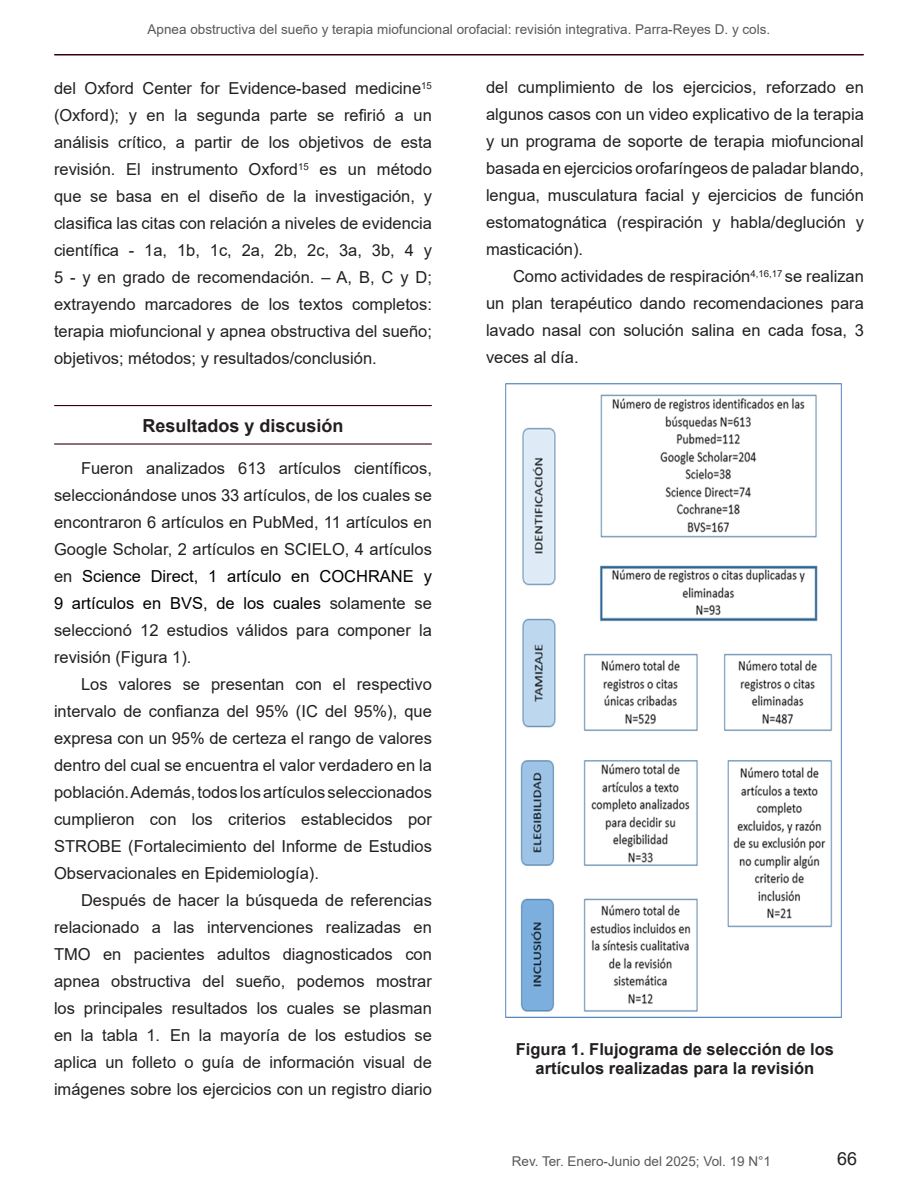
<style>
.page{position:relative;width:918px;height:1188px;background:#fff}
.page>*{position:absolute;margin:0;border:0;box-sizing:border-box;transform-origin:0 0}
.Título_del_artículo{font:700 18px "Arial";color:#231f20}
.t1{font:18px "Arial";color:#231f20}
.Párrafo_con_sangría{font:16.5px/27px "Arial";color:#231f20;text-align:justify}
.Títulos_de_tablas_y_figuras{font:700 16.5px/19px "Arial";color:#231f20;text-align:center}
.Título_corto{font:13.5px "Arial";color:#57585a}
.s1{color:#000}
</style>
<div class="page">
<hr style="left:55px;top:54px;width:808px;height:2px;background:#36010f">
<img style="left:505px;top:384px;width:336px;height:634px">
<hr style="left:55px;top:405px;width:376px;height:1px;background:#36010f">
<hr style="left:55px;top:443px;width:376px;height:2px;background:#36010f">
<p class="Título_corto" style="left:148px;top:20px;width:624px">Apnea obstructiva del sueño y terapia miofuncional orofacial: revisión integrativa. Parra-Reyes D. y cols.</p>
<p class="Párrafo_con_sangría" style="left:54px;top:75px;width:380px">del Oxford Center for Evidence-based medicine<sup>15 </sup>(Oxford); y en la segunda parte se refirió a un análisis crítico, a partir de los objetivos de esta revisión. El instrumento Oxford<sup>15</sup> es un método que se basa en el diseño de la investigación, y clasifica las citas con relación a niveles de evidencia científica - 1a, 1b, 1c, 2a, 2b, 2c, 3a, 3b, 4 y 5 - y en grado de recomendación. – A, B, C y D; extrayendo marcadores de los textos completos: terapia miofuncional y apnea obstructiva del sueño; objetivos; métodos; y resultados/conclusión.</p>
<p class="Título_del_artículo" style="left:142px;top:413px;width:203px">Resultados y discusión</p>
<p class="Párrafo_con_sangría" style="left:54px;top:455px;width:380px;text-indent:27px">Fueron analizados 613 artículos científicos, seleccionándose unos 33 artículos, de los cuales se encontraron 6 artículos en PubMed, 11 artículos en Google Scholar, 2 artículos en SCIELO, 4 artículos en <span class="s1">Science Direct, 1 artículo en COCHRANE y 9 artículos en BVS, de los cuales</span> solamente se seleccionó 12 estudios válidos para componer la revisión (Figura 1).</p>
<p class="Párrafo_con_sangría" style="left:54px;top:671px;width:380px;text-indent:27px">Los valores se presentan con el respectivo intervalo de confianza del 95% (IC del 95%), que expresa con un 95% de certeza el rango de valores dentro del cual se encuentra el valor verdadero en la población. Además, todos los artículos seleccionados cumplieron con los criterios establecidos por STROBE (Fortalecimiento del Informe de Estudios Observacionales en Epidemiología).</p>
<p class="Párrafo_con_sangría" style="left:54px;top:887px;width:380px;text-indent:27px">Después de hacer la búsqueda de referencias relacionado a las intervenciones realizadas en TMO en pacientes adultos diagnosticados con apnea obstructiva del sueño, podemos mostrar los principales resultados los cuales se plasman en la tabla 1. En la mayoría de los estudios se aplica un folleto o guía de información visual de imágenes sobre los ejercicios con un registro diario</p>
<p class="Párrafo_con_sangría" style="left:486px;top:74px;width:379px">del cumplimiento de los ejercicios, reforzado en algunos casos con un video explicativo de la terapia y un programa de soporte de terapia miofuncional basada en ejercicios orofaríngeos de paladar blando, lengua, musculatura facial y ejercicios de función estomatognática (respiración y habla/deglución y masticación).</p>
<p class="Párrafo_con_sangría" style="left:486px;top:263px;width:379px;text-indent:27px">Como actividades de respiración<sup>4,16,17</sup> se realizan un plan terapéutico dando recomendaciones para lavado nasal con solución salina en cada fosa, 3 veces al día.</p>
<p class="Títulos_de_tablas_y_figuras" style="left:516px;top:1040px;width:320px">Figura 1. Flujograma de selección de los artículos realizadas para la revisión</p>
<p class="Título_corto" style="left:512px;top:1152px;width:261px">Rev. Ter. Enero-Junio del 2025; Vol. 19 N°1</p>
<p class="t1" style="left:837px;top:1147px;width:22px">66</p>
</div>
